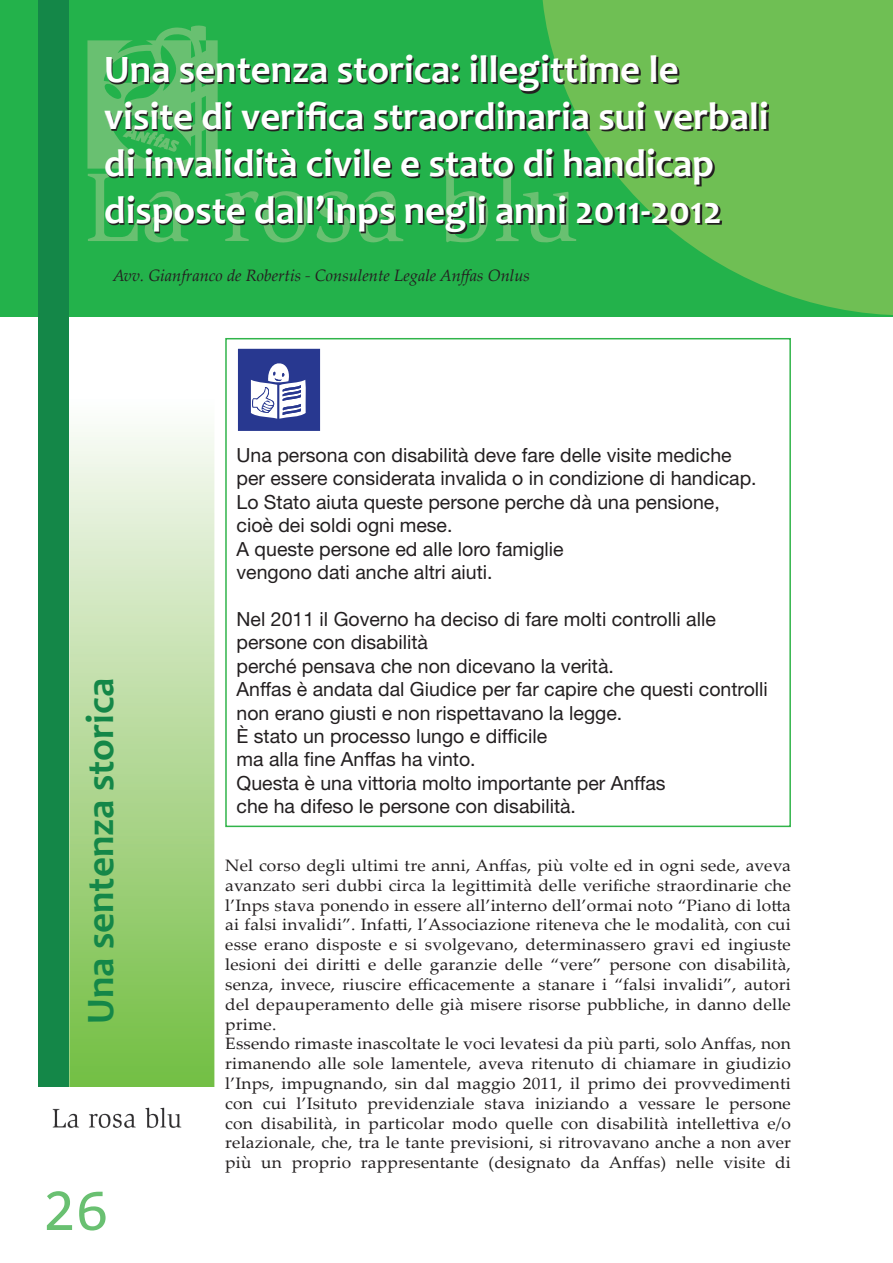
<style>
.page{position:relative;width:893px;height:1263px;background:#fff}
.page>*{position:absolute;margin:0;border:0;box-sizing:border-box;transform-origin:0 0}
.t1{font:60px "Consolas";color:#69c071}
.t2{font:700 39px/46.8px "Candara";color:#fff}
.t3{font:700 39px "Candara";color:#148748}
.t4{font:19.5px/23.4px "Helvetica Neue";color:#231f20}
.Normale{font:16.5px/19.8px "Palatino Linotype";letter-spacing:.01em;color:#231f20;text-align:justify;scale:1.05 1}
.Normale-2{font:italic 16.5px "Palatino Linotype";color:#231f20}
</style>
<div class="page">
<img style="left:53px;top:1107px;width:129px;height:21px">
<div style="left:0;top:0;width:893px;height:316px;background:#23b24b"></div>
<svg style="left:225px;top:234px;width:77px;height:9px"></svg>
<svg style="left:316px;top:234px;width:87px;height:9px"></svg>
<svg style="left:446px;top:234px;width:95px;height:9px"></svg>
<div style="left:69px;top:396px;width:145px;height:691px;background:linear-gradient(to bottom,#fdfbfa,#72bc40)"></div>
<div style="left:38px;top:0;width:31px;height:1087px;background:#148748"></div>
<svg style="left:541px;top:0;width:352px;height:315px;fill:#6fbf54"></svg>
<svg style="left:87px;top:25px;width:131px;height:218px"></svg>
<div style="left:225px;top:338px;width:566px;height:489px;border:2px solid #31b44a"></div>
<svg style="left:238px;top:349px;width:82px;height:82px"></svg>
<svg style="left:106px;top:57px;width:663px;height:177px"></svg>
<p class="t2" style="left:104px;top:46px;width:666px">Una sentenza storica: illegittime le visite di verifica straordinaria sui verbali di invalidità civile e stato di handicap disposte dall’Inps negli anni 2011-2012</p>
<p class="Normale-2" style="left:113px;top:263px;width:419px">Avv. Gianfranco de Robertis - Consulente Legale Anffas Onlus</p>
<p class="t3" style="left:76px;top:1024px;width:348px;rotate:-90deg">Una sentenza storica</p>
<p class="t1" style="left:43px;top:1169px;width:68px">26</p>
<p class="t4" style="left:237px;top:443px;width:497px">Una persona con disabilità deve fare delle visite mediche</p>
<p class="t4" style="left:237px;top:466px;width:522px">per essere considerata invalida o in condizione di handicap.</p>
<p class="t4" style="left:237px;top:490px;width:485px">Lo Stato aiuta queste persone perche dà una pensione,</p>
<p class="t4" style="left:237px;top:513px;width:217px">cioè dei soldi ogni mese.</p>
<p class="t4" style="left:237px;top:537px;width:329px">A queste persone ed alle loro famiglie</p>
<p class="t4" style="left:237px;top:560px;width:258px">vengono dati anche altri aiuti.</p>
<p class="t4" style="left:237px;top:607px;width:481px">Nel 2011 il Governo ha deciso di fare molti controlli alle persone con disabilità</p>
<p class="t4" style="left:237px;top:654px;width:379px">perché pensava che non dicevano la verità.</p>
<p class="t4" style="left:237px;top:677px;width:533px">Anffas è andata dal Giudice per far capire che questi controlli</p>
<p class="t4" style="left:237px;top:700px;width:387px">non erano giusti e non rispettavano la legge.</p>
<p class="t4" style="left:237px;top:724px;width:312px">È stato un processo lungo e difficile</p>
<p class="t4" style="left:237px;top:747px;width:241px">ma alla fine Anffas ha vinto.</p>
<p class="t4" style="left:237px;top:771px;width:431px">Questa è una vittoria molto importante per Anffas</p>
<p class="t4" style="left:237px;top:794px;width:341px">che ha difeso le persone con disabilità.</p>
<p class="Normale" style="left:225px;top:855px;width:540px">Nel corso degli ultimi tre anni, Anffas, più volte ed in ogni sede, aveva avanzato seri dubbi circa la legittimità delle verifiche straordinarie che l’Inps stava ponendo in essere all’interno dell’ormai noto “Piano di lotta ai falsi invalidi”. Infatti, l’Associazione riteneva che le modalità, con cui esse erano disposte e si svolgevano, determinassero gravi ed ingiuste lesioni dei diritti e delle garanzie delle “vere” persone con disabilità, senza, invece, riuscire efficacemente a stanare i “falsi invalidi”, autori del depauperamento delle già misere risorse pubbliche, in danno delle prime.</p>
<p class="Normale" style="left:225px;top:1033px;width:540px">Essendo rimaste inascoltate le voci levatesi da più parti, solo Anffas, non rimanendo alle sole lamentele, aveva ritenuto di chiamare in giudizio l’Inps, impugnando, sin dal maggio 2011, il primo dei provvedimenti con cui l’Isituto previdenziale stava iniziando a vessare le persone con disabilità, in particolar modo quelle con disabilità intellettiva e/o relazionale, che, tra le tante previsioni, si ritrovavano anche a non aver più un proprio rappresentante (designato da Anffas) nelle visite di</p>
</div>
